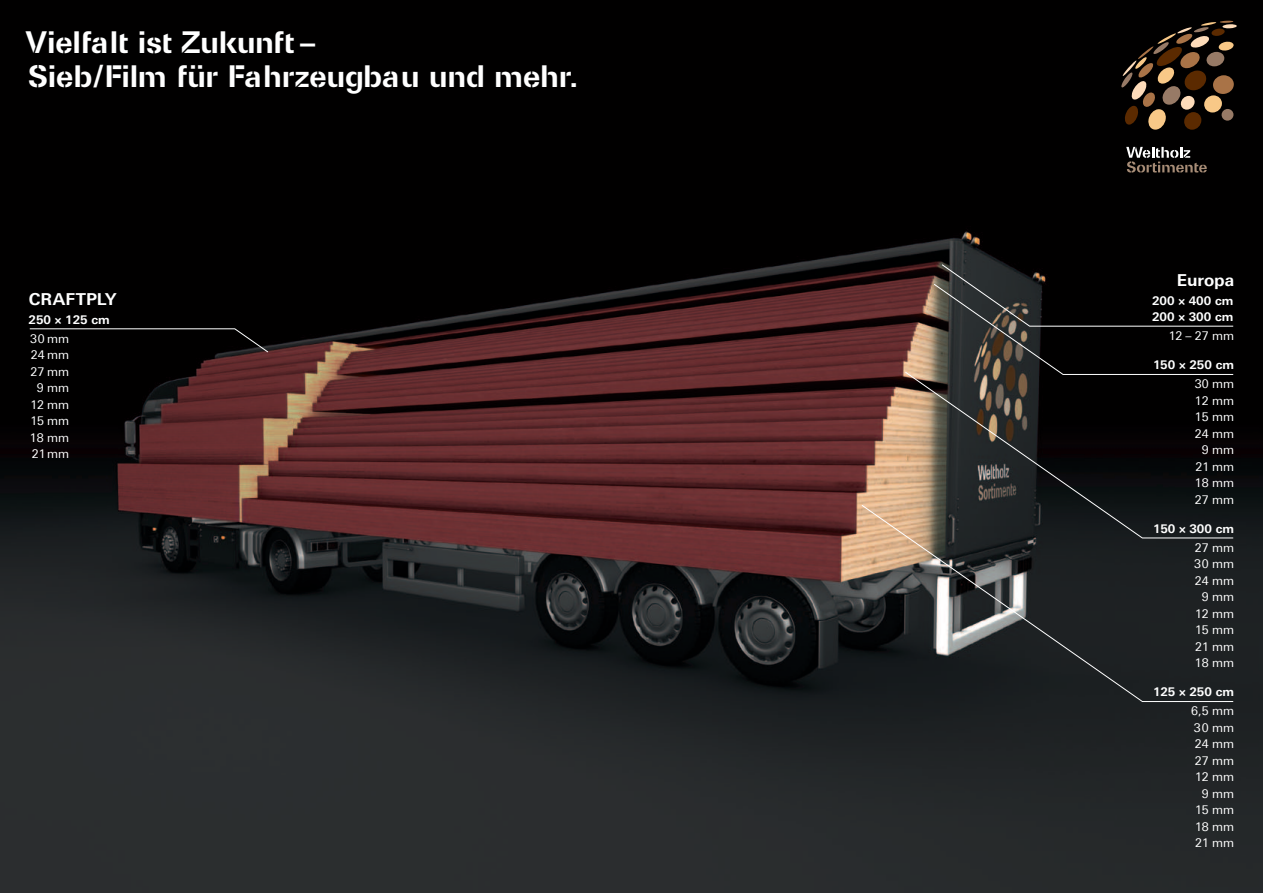
<style>
.page{position:relative;width:1263px;height:893px;background:#fff}
.page>*{position:absolute;margin:0;border:0;box-sizing:border-box;transform-origin:0 0}
.t1{font:700 30px/34.5px "Weltholz Univers";letter-spacing:-.01em;color:#fff}
.t2{font:700 16.5px "KMS Univers";color:#fff}
.t3{font:12px/16.5px "KMS Univers";color:#fff;text-align:right}
.t4{font:700 12px/16.5px "KMS Univers";color:#fff}
</style>
<div class="page">
<img style="left:0;top:0;width:1263px;height:893px">
<svg style="left:904px;top:371px;width:330px;height:133px;background:#262320"></svg>
<svg style="left:861px;top:504px;width:373px;height:198px;background:#323332"></svg>
<svg style="left:29px;top:328px;width:240px;height:25px;background:#0c0b0b"></svg>
<svg style="left:933px;top:264px;width:301px;height:111px;background:#191817"></svg>
<svg style="left:1121px;top:21px;width:113px;height:109px;background:#3b2c1d"></svg>
<svg style="left:1126px;top:147px;width:81px;height:26px;background:#413c38"></svg>
<h1 class="t1" style="left:26px;top:24px;width:554px">Vielfalt ist Zukunft –<br>Sieb/Film für Fahrzeugbau und mehr.</h1>
<h2 class="t2" style="left:29px;top:289px;width:89px">CRAFTPLY</h2>
<p class="t4" style="left:29px;top:311px;width:83px">250 × 125 cm</p>
<p class="t3" style="left:30px;top:330px;width:41px;text-align:center">30 mm<br>24 mm<br>27 mm<br>9 mm<br>12 mm<br>15 mm<br>18 mm<br>21 mm</p>
<h2 class="t2" style="left:1177px;top:270px;width:59px">Europa</h2>
<p class="t4" style="left:1152px;top:292px;width:83px">200 × 400 cm<br>200 × 300 cm</p>
<p class="t3" style="left:1169px;top:328px;width:67px">12 – 27 mm</p>
<p class="t4" style="left:1153px;top:357px;width:82px">150 × 250 cm</p>
<p class="t3" style="left:1195px;top:376px;width:41px;text-align:center">30 mm<br>12 mm<br>15 mm<br>24 mm<br>9 mm<br>21 mm<br>18 mm<br>27 mm</p>
<p class="t3" style="left:1194px;top:539px;width:42px">27 mm<br>30 mm<br>24 mm<br>9 mm<br>12 mm<br>15 mm<br>21 mm<br>18 mm</p>
<p class="t4" style="left:1153px;top:520px;width:82px">150 × 300 cm</p>
<p class="t4" style="left:1153px;top:684px;width:82px">125 × 250 cm</p>
<p class="t3" style="left:1191px;top:703px;width:44px">6,5 mm<br>30 mm<br>24 mm<br>27 mm<br>12 mm<br>9 mm<br>15 mm<br>18 mm<br>21 mm</p>
</div>
